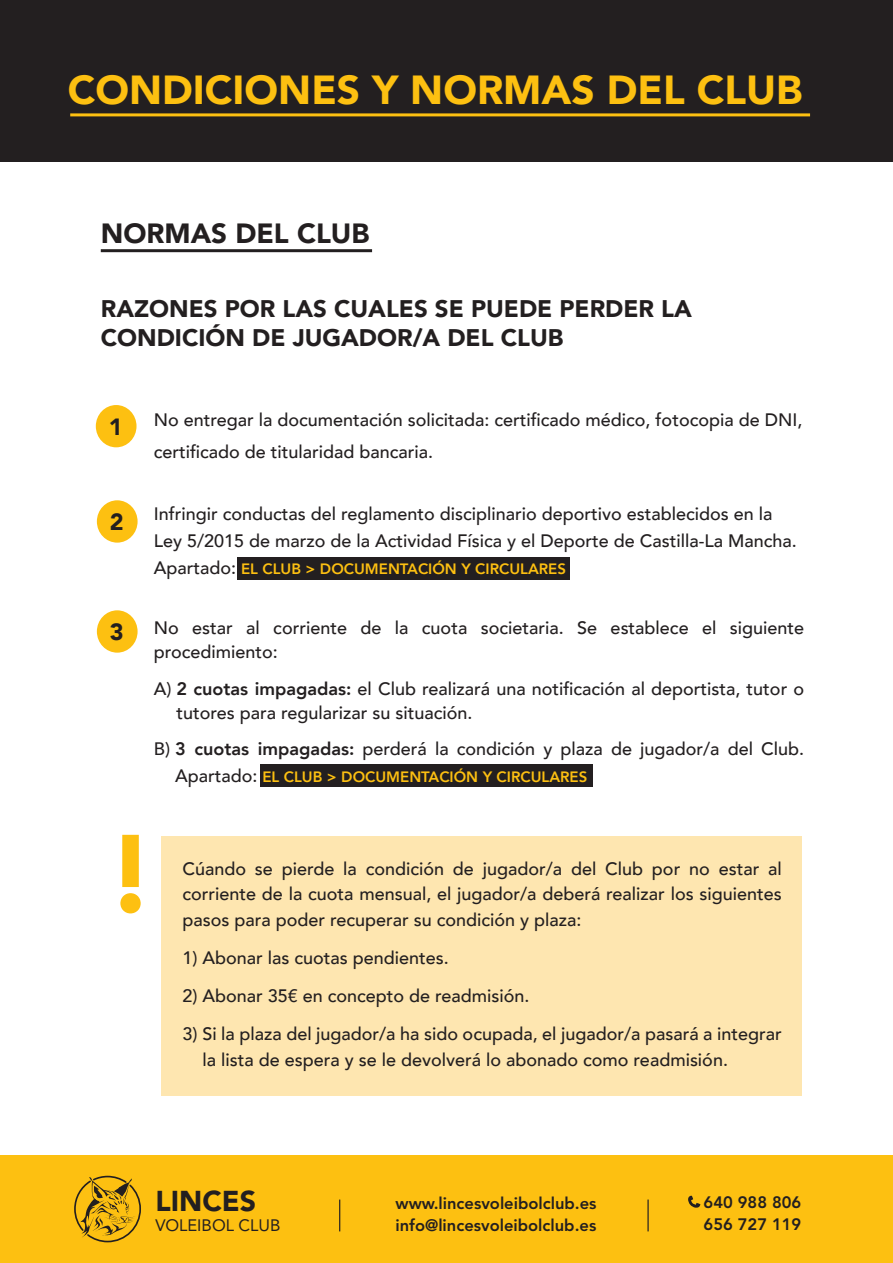
<style>
.page{position:relative;width:893px;height:1263px;background:#fff}
.page>*{position:absolute;margin:0;border:0;box-sizing:border-box;transform-origin:0 0}
.t1{font:900 110.1px "Avenir";color:#fdc011}
.t2{font:900 40.5px "Avenir";color:#fdc011}
.t3{font:900 28.5px "Avenir LT Std";color:#231f20}
.t4{font:900 27.75px "Avenir";color:#231f20}
.t5{font:900 24px/28.8px "Avenir";color:#231f20}
.t6{font:900 23.4px "Avenir";color:#231f20}
.t7{font:500 18px/25.5px "Avenir";color:#231f20}
.t8{font:800 16.5px "Avenir LT Std";color:#231f20}
.t9{font:16.5px "Avenir LT Std";color:#231f20}
.t10{font:800 15px "Avenir";color:#fdc011}
.s1{font-weight:500;font-size:18px;color:#231f20}
.s2{font-weight:800}
</style>
<div class="page">
<div style="left:161px;top:836px;width:641px;height:260px;background:#fee6b0"></div>
<div style="left:237px;top:557px;width:332px;height:23px;background:#231f20"></div>
<div style="left:261px;top:764px;width:332px;height:23px;background:#231f20"></div>
<div style="left:0;top:0;width:893px;height:162px;background:#231f20"></div>
<hr style="left:70px;top:113px;width:740px;height:3px;background:#fdc011">
<div style="left:0;top:1155px;width:893px;height:108px;background:#fdc011"></div>
<hr style="left:647px;top:1199px;width:2px;height:32px;background:#231f20">
<hr style="left:339px;top:1199px;width:1px;height:32px;background:#231f20">
<svg style="left:688px;top:1195px;width:12px;height:13px"></svg>
<svg style="left:74px;top:1175px;width:67px;height:68px"></svg>
<div style="left:97px;top:500px;width:41px;height:43px;background:#fdc011;border-radius:50%"></div>
<div style="left:97px;top:610px;width:41px;height:43px;background:#fdc011;border-radius:50%"></div>
<div style="left:96px;top:405px;width:41px;height:42px;background:#fdc011;border-radius:50%"></div>
<hr style="left:101px;top:249px;width:271px;height:3px;background:#231f20">
<p class="t2" style="left:68px;top:55px;width:736px">CONDICIONES Y NORMAS DEL CLUB</p>
<p class="t4" style="left:101px;top:210px;width:270px">NORMAS DEL CLUB</p>
<p class="t5" style="left:101px;top:294px;width:593px">RAZONES POR LAS CUALES SE PUEDE PERDER LA<br>CONDICIÓN DE JUGADOR/A DEL CLUB</p>
<p class="t6" style="left:109px;top:406px;width:15px">1</p>
<p class="t7" style="left:154px;top:403px;width:650px;line-height:31.5px">No entregar la documentación solicitada: certificado médico, fotocopia de DNI, certificado de titularidad bancaria.</p>
<p class="t6" style="left:110px;top:502px;width:15px">2</p>
<p class="t6" style="left:110px;top:612px;width:15px">3</p>
<p class="t7" style="left:154px;top:499px;width:645px;line-height:27px">Infringir conductas del reglamento disciplinario deportivo establecidos en la<br>Ley 5/2015 de marzo de la Actividad Física y el Deporte de Castilla-La Mancha.</p>
<p class="t10" style="left:154px;top:557px;width:414px"><span class="s1">Apartado:</span> EL CLUB &gt; DOCUMENTACIÓN Y CIRCULARES</p>
<p class="t7" style="left:154px;top:614px;width:652px;line-height:24px">No estar al corriente de la cuota societaria. Se establece el siguiente procedimiento:</p>
<p class="t7" style="left:176px;top:675px;width:629px;line-height:24px;text-indent:-23px">A) <span class="s2">2 cuotas impagadas:</span> el Club realizará una notificación al deportista, tutor o tutores para regularizar su situación.</p>
<p class="t7" style="left:154px;top:735px;width:652px">B) <span class="s2">3 cuotas impagadas:</span> perderá la condición y plaza de jugador/a del Club.</p>
<p class="t10" style="left:175px;top:765px;width:414px"><span class="s1">Apartado:</span> EL CLUB &gt; DOCUMENTACIÓN Y CIRCULARES</p>
<p class="t1" style="left:106px;top:780px;width:50px">!</p>
<p class="t7" style="left:182px;top:855px;width:601px;text-align:justify">Cúando se pierde la condición de jugador/a del Club por no estar al corriente de la cuota mensual, el jugador/a deberá realizar los siguientes pasos para poder recuperar su condición y plaza:</p>
<p class="t7" style="left:182px;top:944px;width:268px">1) Abonar las cuotas pendientes.</p>
<p class="t7" style="left:182px;top:982px;width:349px">2) Abonar 35€ en concepto de readmisión.</p>
<p class="t7" style="left:202px;top:1020px;width:581px;text-indent:-20px">3) Si la plaza del jugador/a ha sido ocupada, el jugador/a pasará a integrar la lista de espera y se le devolverá lo abonado como readmisión.</p>
<p class="t3" style="left:155px;top:1184px;width:102px">LINCES</p>
<p class="t9" style="left:155px;top:1215px;width:127px">VOLEIBOL CLUB</p>
<p class="t8" style="left:395px;top:1193px;width:203px">www.lincesvoleibolclub.es</p>
<p class="t8" style="left:395px;top:1215px;width:202px">info@lincesvoleibolclub.es</p>
<p class="t8" style="left:704px;top:1193px;width:99px">640 988 806</p>
<p class="t8" style="left:704px;top:1214px;width:99px">656 727 119</p>
</div>
